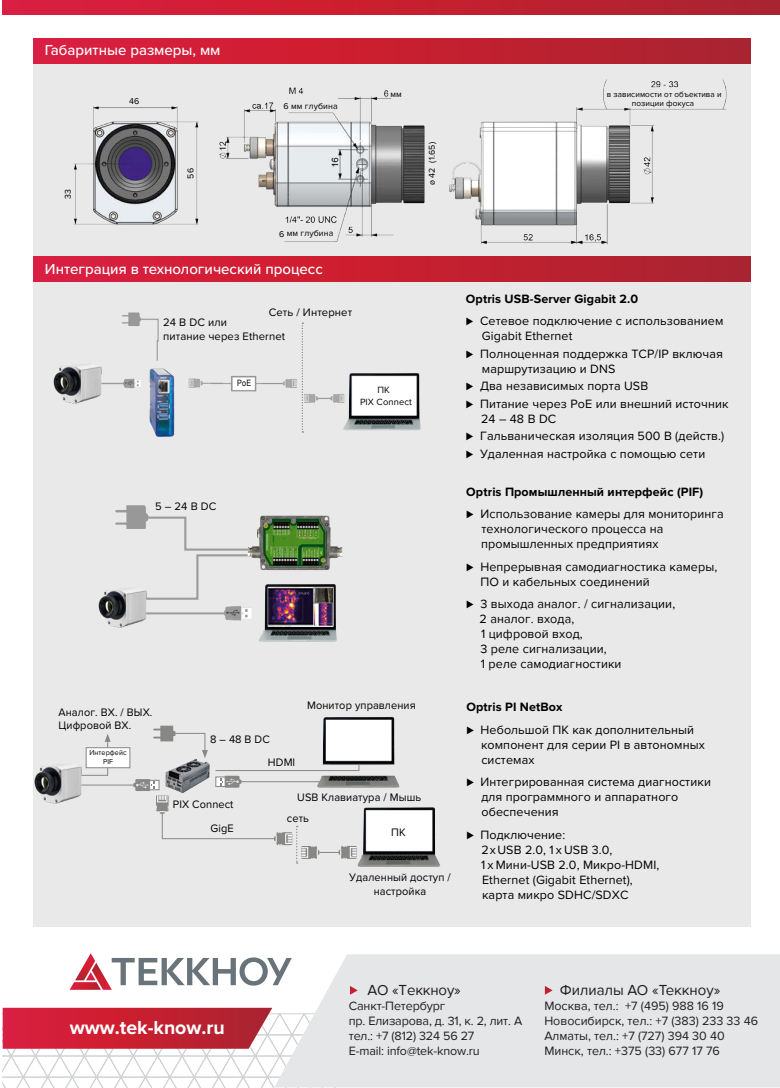
<style>
.page{position:relative;width:780px;height:1088px;background:#fff}
.page>*{position:absolute;margin:0;border:0;box-sizing:border-box;transform-origin:0 0}
.t1{font:700 19.5px "Proxima Nova";color:#fff}
.t2{font:500 15px "Proxima Nova";color:#fff}
.t3{font:15px "Proxima Nova";color:#231f20}
.t4{font:12.5px/15px "Proxima Nova";letter-spacing:.01em;color:#000}
.t5{font:12.5px/15px "Proxima Nova";color:#231f20}
.t6{font:700 12.5px "Proxima Nova";letter-spacing:.01em;color:#000}
.t7{font:11.25px/13.5px "Proxima Nova";letter-spacing:.01em;color:#000}
.t8{font:9.38px/12.1px "Proxima Nova";letter-spacing:.01em;color:#000;text-align:center}
.t9{font:8.75px "Proxima Nova";letter-spacing:.01em;color:#000}
.t10{font:8.75px "Arial Narrow";color:#000}
.t11{font:8.12px/8.8px "Proxima Nova";letter-spacing:.01em;color:#000;text-align:center}
.t12{font:7.38px/8.9px "Proxima Nova";letter-spacing:.01em;color:#000;text-align:center}
</style>
<div class="page">
<svg style="left:70px;top:953px;width:204px;height:37px"></svg>
<div style="left:274px;top:954px;width:506px;height:133px;background:#e5e6e7"></div>
<svg style="left:3px;top:1008px;width:333px;height:80px"></svg>
<svg style="left:350px;top:986px;width:8px;height:9px"></svg>
<svg style="left:545px;top:986px;width:7px;height:9px"></svg>
<svg style="left:3px;top:0;width:777px;height:14px"></svg>
<div style="left:34px;top:48px;width:717px;height:879px;background:#e9e9e9"></div>
<div style="left:34px;top:39px;width:717px;height:25px;background:linear-gradient(to right,#df1d3b,#ab232c)"></div>
<img style="left:73px;top:79px;width:654px;height:166px">
<div style="left:218px;top:114px;width:17px;height:21px;background:#e9e9e9"></div>
<div style="left:428px;top:105px;width:18px;height:80px;background:#e9e9e9"></div>
<div style="left:33px;top:256px;width:717px;height:25px;background:linear-gradient(to right,#df1d3b,#ac232c)"></div>
<img style="left:357px;top:807px;width:83px;height:60px">
<img style="left:185px;top:759px;width:24px;height:5px">
<svg style="left:153px;top:726px;width:55px;height:32px"></svg>
<hr style="left:78px;top:784px;width:72px;height:1px;background:#878786">
<img style="left:322px;top:717px;width:73px;height:47px">
<img style="left:360px;top:776px;width:40px;height:12px">
<svg style="left:133px;top:764px;width:227px;height:99px"></svg>
<svg style="left:85px;top:734px;width:26px;height:42px"></svg>
<div style="left:86px;top:747px;width:44px;height:21px;background:#fff;border:1px solid #878786"></div>
<img style="left:33px;top:760px;width:55px;height:49px">
<svg style="left:148px;top:515px;width:100px;height:85px"></svg>
<img style="left:225px;top:605px;width:27px;height:16px">
<img style="left:115px;top:506px;width:33px;height:23px">
<img style="left:248px;top:515px;width:95px;height:56px">
<img style="left:262px;top:520px;width:65px;height:45px">
<img style="left:259px;top:584px;width:78px;height:58px">
<img style="left:268px;top:587px;width:64px;height:40px">
<hr style="left:139px;top:612px;width:86px;height:2px;background:#9a9c9c">
<img style="left:98px;top:583px;width:55px;height:45px">
<img style="left:343px;top:373px;width:77px;height:57px">
<svg style="left:302px;top:323px;width:1px;height:110px"></svg>
<img style="left:304px;top:373px;width:43px;height:45px">
<img style="left:222px;top:376px;width:40px;height:16px">
<img style="left:262px;top:379px;width:35px;height:9px">
<img style="left:189px;top:378px;width:33px;height:10px">
<img style="left:122px;top:312px;width:37px;height:28px">
<div style="left:122px;top:334px;width:33px;height:28px;background:#e9e9e9"></div>
<img style="left:156px;top:340px;width:3px;height:21px">
<img style="left:149px;top:368px;width:40px;height:68px">
<img style="left:108px;top:378px;width:33px;height:11px">
<img style="left:53px;top:364px;width:55px;height:40px">
<p class="t2" style="left:45px;top:39px;width:177px">Габаритные размеры, мм</p>
<p class="t9" style="left:129px;top:96px;width:12px">46</p>
<p class="t9" style="left:283px;top:101px;width:56px">6 мм глубина</p>
<p class="t9" style="left:390px;top:89px;width:13px">мм</p>
<p class="t9" style="left:63px;top:199px;width:11px;rotate:-90deg">33</p>
<p class="t9" style="left:185px;top:179px;width:12px;rotate:-90deg">56</p>
<p class="t9" style="left:279px;top:228px;width:56px">6 мм глубина</p>
<p class="t2" style="left:45px;top:258px;width:279px">Интеграция в технологический процесс</p>
<p class="t7" style="left:269px;top:305px;width:85px">Сеть / Интернет</p>
<p class="t7" style="left:163px;top:315px;width:124px">24 В DC или<br>питание через Ethernet</p>
<p class="t10" style="left:237px;top:377px;width:15px">PoE</p>
<p class="t8" style="left:360px;top:384px;width:53px">ПК<br>PIX Connect</p>
<p class="t9" style="left:427px;top:185px;width:45px;rotate:-90deg">ø 42 (1.65)</p>
<p class="t7" style="left:155px;top:499px;width:63px">5 – 24 В DC</p>
<p class="t7" style="left:58px;top:704px;width:95px">Аналог. ВХ. / ВЫХ.<br>Цифровой ВХ.</p>
<p class="t12" style="left:89px;top:748px;width:39px">Интерфейс<br>PIF</p>
<p class="t7" style="left:210px;top:732px;width:61px">8 – 48 В DC</p>
<p class="t7" style="left:268px;top:755px;width:29px">HDMI</p>
<p class="t7" style="left:307px;top:698px;width:110px">Монитор управления</p>
<p class="t7" style="left:173px;top:791px;width:62px;line-height:24.6px;text-align:right">PIX Connect<br>GigE</p>
<p class="t7" style="left:297px;top:790px;width:125px">USB Клавиатура / Мышь</p>
<p class="t7" style="left:287px;top:810px;width:24px">сеть</p>
<p class="t7" style="left:391px;top:825px;width:16px">ПК</p>
<p class="t7" style="left:349px;top:870px;width:103px;text-align:center">Удаленный доступ / настройка</p>
<p class="t11" style="left:606px;top:90px;width:116px">в зависимости от объектива и позиции фокуса</p>
<p class="t6" style="left:466px;top:291px;width:174px">Optris USB-Server Gigabit 2.0</p>
<p class="t4" style="left:482px;top:313px;width:243px;text-indent:-16px">⊲ Сетевое подключение с использованием<br>Gigabit Ethernet</p>
<p class="t4" style="left:482px;top:345px;width:242px;text-indent:-16px">⊲ Полноценная поддержка TCP/IP включая маршрутизацию и DNS</p>
<p class="t4" style="left:466px;top:377px;width:264px;line-height:17.5px">⊲ Два независимых порта USB<br>⊲ Питание через PoE или внешний источник</p>
<p class="t4" style="left:466px;top:409px;width:260px;line-height:17.5px;text-indent:15px">24 – 48 В DC<br>⊲ Гальваническая изоляция 500 В (действ.) ⊲ Удаленная настройка с помощью сети</p>
<p class="t6" style="left:466px;top:484px;width:238px">Optris Промышленный интерфейс (PIF)</p>
<p class="t4" style="left:481px;top:506px;width:244px;text-indent:-15px">⊲ Использование камеры для мониторинга технологического процесса на промышленных предприятиях</p>
<p class="t4" style="left:480px;top:558px;width:238px;text-indent:-14px">⊲ Непрерывная самодиагностика камеры,<br>ПО и кабельных соединений</p>
<p class="t4" style="left:479px;top:596px;width:197px;text-indent:-13px">⊲ 3 выхода аналог. / сигнализации,<br>2 аналог. входа,<br>1 цифровой вход,<br>3 реле сигнализации,<br>1 реле самодиагностики</p>
<p class="t6" style="left:466px;top:700px;width:98px">Optris PI NetBox</p>
<p class="t4" style="left:481px;top:721px;width:225px;text-indent:-15px">⊲ Небольшой ПК как дополнительный компонент для серии PI в автономных системах</p>
<p class="t4" style="left:481px;top:774px;width:231px;text-indent:-15px">⊲ Интегрированная система диагностики для программного и аппаратного обеспечения</p>
<p class="t4" style="left:481px;top:826px;width:179px;text-indent:-15px">⊲ Подключение:<br>2 x USB 2.0, 1 x USB 3.0,<br>1 x Мини-USB 2.0, Микро-HDMI,<br>Ethernet (Gigabit Ethernet), карта микро SDHC/SDXC</p>
<h1 class="t1" style="left:70px;top:1016px;width:157px">www.tek-know.ru</h1>
<p class="t3" style="left:367px;top:981px;width:95px">АО «Теккноу»</p>
<p class="t5" style="left:349px;top:998px;width:175px">Санкт-Петербург<br>пр. Елизарова, д. 31, к. 2, лит. А тел.: +7 (812) 324 56 27<br>E-mail: info@tek-know.ru</p>
<p class="t3" style="left:560px;top:981px;width:162px">Филиалы АО «Теккноу»</p>
<p class="t5" style="left:544px;top:998px;width:215px">Москва, тел.: +7 (495) 988 16 19<br>Новосибирск, тел.: +7 (383) 233 33 46<br>Алматы, тел.: +7 (727) 394 30 40<br>Минск, тел.: +375 (33) 677 17 76</p>
</div>
